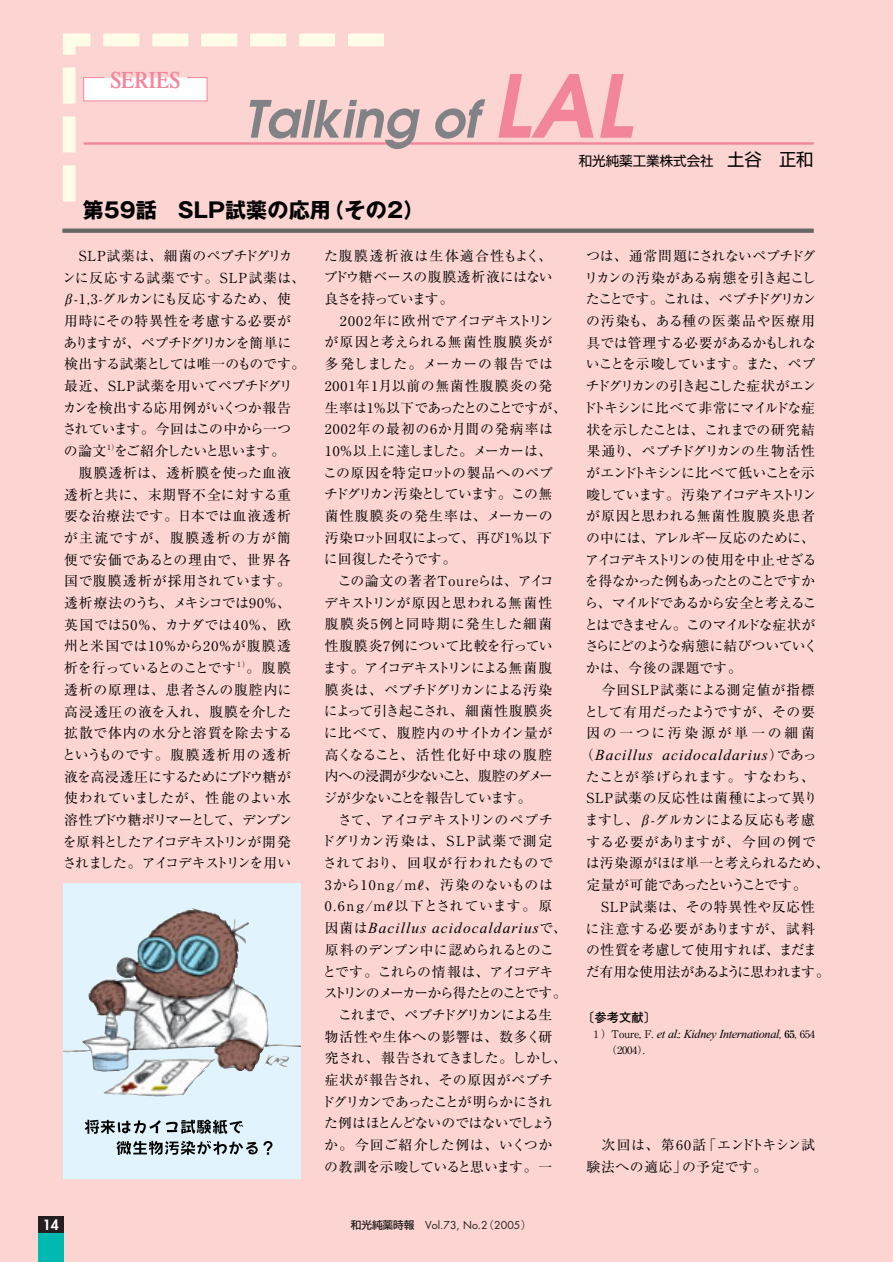
<style>
.page{position:relative;width:893px;height:1262px;background:#fff}
.page>*{position:absolute;margin:0;border:0;box-sizing:border-box;transform-origin:0 0}
.t1{font:italic 600 51px "Avant Garde";color:#808285}
.t2{font:600 23.55px "Times";color:#f3859b;scale:.83 1}
.t3{font:700 21px "Gothic MB101";color:#000}
.t4{font:italic 15.45px "Times New Roman";letter-spacing:.065em;color:#000}
.t5{font:13.8px/21.8px "Ryumin";letter-spacing:-.015em;color:#000}
.t6{font:13.8px/21.8px "Ryumin";letter-spacing:.005em;color:#000}
.t7{font:13.8px/21.8px "Ryumin";letter-spacing:.03em;color:#000}
.t8{font:13.8px/21.8px "Ryumin";letter-spacing:-.05em;color:#000}
.t9{font:800 13.8px "Futura";color:#fff}
.t10{font:13.5px "Shin Go";color:#000}
.t11{font:700 12.3px "Futo Go B101";color:#000}
.t12{font:italic 12.15px "Times New Roman";letter-spacing:-.03em;color:#000}
.t13{font:10.65px "Futura";color:#231f20}
.t14{font:10.65px "Ryumin";color:#000}
.t15{font:7.5px "Ryumin";color:#000}
.s1{font-size:86.1px;color:#f3859b}
.s2{font-size:17.25px}
.s3{font-family:"Ryumin";font-style:normal;font-size:13.8px}
.s4{font-family:"Shin Go";font-weight:500}
.s5{font-family:"Shin Go";font-weight:300}
.s6{font-family:"Ryumin";font-style:normal;font-size:10.65px}
.s7{font-family:"Ryumin";font-weight:700;font-style:normal;font-size:10.65px}
</style>
<div class="page">
<div style="left:0;top:0;width:892px;height:1262px;background:#fcd4d1"></div>
<div style="left:38px;top:1216px;width:26px;height:17px;background:#231f20"></div>
<div style="left:38px;top:1233px;width:26px;height:29px;background:#00b9b1"></div>
<svg style="left:63px;top:33px;width:321px;height:169px"></svg>
<svg style="left:83px;top:77px;width:125px;height:25px"></svg>
<hr style="left:84px;top:142px;width:729px;height:3px;background:#f3859b">
<div style="left:62px;top:228px;width:751px;height:5px;background:#666"></div>
<div style="left:63px;top:883px;width:238px;height:295px;background:#e1f4fd"></div>
<svg style="left:85px;top:1119px;width:158px;height:14px"></svg>
<svg style="left:117px;top:1140px;width:155px;height:15px"></svg>
<img style="left:93px;top:908px;width:207px;height:163px">
<h2 class="t2" style="left:110px;top:72px;width:86px">SERIES</h2>
<h1 class="t1" style="left:243px;top:100px;width:390px">Talking of <span class="s1">LAL</span></h1>
<p class="t10" style="left:578px;top:156px;width:236px">和光純薬工業株式会社　<span class="s2">土谷　正和</span></p>
<h3 class="t3" style="left:83px;top:203px;width:343px">第59話　SLP試薬の応用（その2）</h3>
<p class="t5" style="left:62px;top:247px;width:245px">　SLP試薬は、細菌のペプチドグリカンに反応する試薬です。SLP試薬は、β-1,3-グルカンにも反応するため、使用時にその特異性を考慮する必要がありますが、ペプチドグリカンを簡単に検出する試薬としては唯一のものです。最近、SLP試薬を用いてペプチドグリカンを検出する応用例がいくつか報告されています。今回はこの中から一つの論文</p>
<p class="t15" style="left:107px;top:444px;width:13px">1）</p>
<p class="t7" style="left:64px;top:442px;width:228px;text-indent:50px">をご紹介したいと思います。　腹膜透析は、透析膜を使った血液透析と共に、末期腎不全に対する重要な治療法です。日本では血液透析が主流ですが、腹膜透析の方が簡便で安価であるとの理由で、世界各国で腹膜透析が採用されています。透析療法のうち、メキシコでは90%、英国では50%、カナダでは40%、欧州と米国では10%から20%が腹膜透析を行っているとのことです</p>
<p class="t15" style="left:237px;top:661px;width:14px">1）</p>
<p class="t5" style="left:62px;top:659px;width:232px;text-align:justify;text-indent:184px">。腹膜透析の原理は、患者さんの腹腔内に高浸透圧の液を入れ、腹膜を介した拡散で体内の水分と溶質を除去するというものです。腹膜透析用の透析液を高浸透圧にするためにブドウ糖が使われていましたが、性能のよい水溶性ブドウ糖ポリマーとして、デンプンを原料としたアイコデキストリンが開発されました。アイコデキストリンを用い</p>
<p class="t6" style="left:321px;top:246px;width:247px">た腹膜透析液は生体適合性もよく、<br>ブドウ糖ベースの腹膜透析液にはない良さを持っています。<br>　2002年に欧州でアイコデキストリンが原因と考えられる無菌性腹膜炎が<br>多発しました。メーカーの報告では<br>2001年1月以前の無菌性腹膜炎の発<br>生率は1%以下であったとのことですが、<br>2002年の最初の6か月間の発病率は<br>10%以上に達しました。メーカーは、<br>この原因を特定ロットの製品へのペプチドグリカン汚染としています。この無<br>菌性腹膜炎の発生率は、メーカーの<br>汚染ロット回収によって、再び1%以下<br>に回復したそうです。<br>　この論文の著者Toureらは、アイコデキストリンが原因と思われる無菌性<br>腹膜炎5例と同時期に発生した細菌<br>性腹膜炎7例について比較を行ってい<br>ます。アイコデキストリンによる無菌腹膜炎は、ペプチドグリカンによる汚染<br>によって引き起こされ、細菌性腹膜炎に比べて、腹腔内のサイトカイン量が高くなること、活性化好中球の腹腔<br>内への浸潤が少ないこと、腹腔のダメー<br>ジが少ないことを報告しています。<br>　さて、アイコデキストリンのペプチ<br>ドグリカン汚染は、SLP試薬で測定されており、回収が行われたもので<br>3から10ng/m 、汚染のないものは<br>0.6ng/m 以下とされています。原</p>
<p class="t4" style="left:325px;top:922px;width:243px"><span class="s3">因菌は</span>Bacillus acidocaldarius<span class="s3">で、</span></p>
<p class="t8" style="left:321px;top:940px;width:247px">原料のデンプン中に認められるとのことです。これらの情報は、アイコデキストリンのメーカーから得たとのことです。　これまで、ペプチドグリカンによる生<br>物活性や生体への影響は、数多く研<br>究され、報告されてきました。しかし、症状が報告され、その原因がペプチ<br>ドグリカンであったことが明らかにされた例はほとんどないのではないでしょうか。今回ご紹介した例は、いくつか<br>の教訓を示唆していると思います。一</p>
<p class="t9" style="left:43px;top:1218px;width:17px">14</p>
<p class="t13" style="left:351px;top:1220px;width:182px"><span class="s4">和光純薬時報　</span>Vol.73, No.2<span class="s5">（</span>2005<span class="s5">）</span></p>
<p class="t5" style="left:583px;top:247px;width:236px">つは、通常問題にされないペプチドグリカンの汚染がある病態を引き起こしたことです。これは、ペプチドグリカンの汚染も、ある種の医薬品や医療用具では管理する必要があるかもしれないことを示唆しています。また、ペプチドグリカンの引き起こした症状がエンドトキシンに比べて非常にマイルドな症状を示したことは、これまでの研究結果通り、ペプチドグリカンの生物活性がエンドトキシンに比べて低いことを示唆しています。汚染アイコデキストリンが原因と思われる無菌性腹膜炎患者の中には、アレルギー反応のために、アイコデキストリンの使用を中止せざるを得なかった例もあったとのことですから、マイルドであるから安全と考えることはできません。このマイルドな症状がさらにどのような病態に結びついていくかは、今後の課題です。<br>　今回SLP試薬による測定値が指標として有用だったようですが、その要因の一つに汚染源が単一の細菌</p>
<p class="t4" style="left:580px;top:749px;width:238px"><span class="s3">（</span>Bacillus acidocaldarius<span class="s3">）であっ</span></p>
<p class="t6" style="left:584px;top:767px;width:247px">たことが挙げられます。すなわち、<br>SLP試薬の反応性は菌種によって異りますし、β-グルカンによる反応も考慮する必要がありますが、今回の例では汚染源がほぼ単一と考えられるため、定量が可能であったということです。　SLP試薬は、その特異性や反応性に注意する必要がありますが、試料の性質を考慮して使用すれば、まだまだ有用な使用法があるように思われます。</p>
<p class="t11" style="left:582px;top:1012px;width:75px">〔参考文献〕</p>
<p class="t12" style="left:590px;top:1029px;width:226px"><span class="s6">１） Toure, F.</span> et al<span class="s6">.:</span> Kidney International<span class="s6">,</span> <span class="s7">65</span><span class="s6">, 654</span></p>
<p class="t14" style="left:606px;top:1046px;width:43px">（2004）.</p>
<p class="t7" style="left:586px;top:1136px;width:230px">　次回は、第60話「エンドトキシン試験法への適応」の予定です。</p>
</div>
